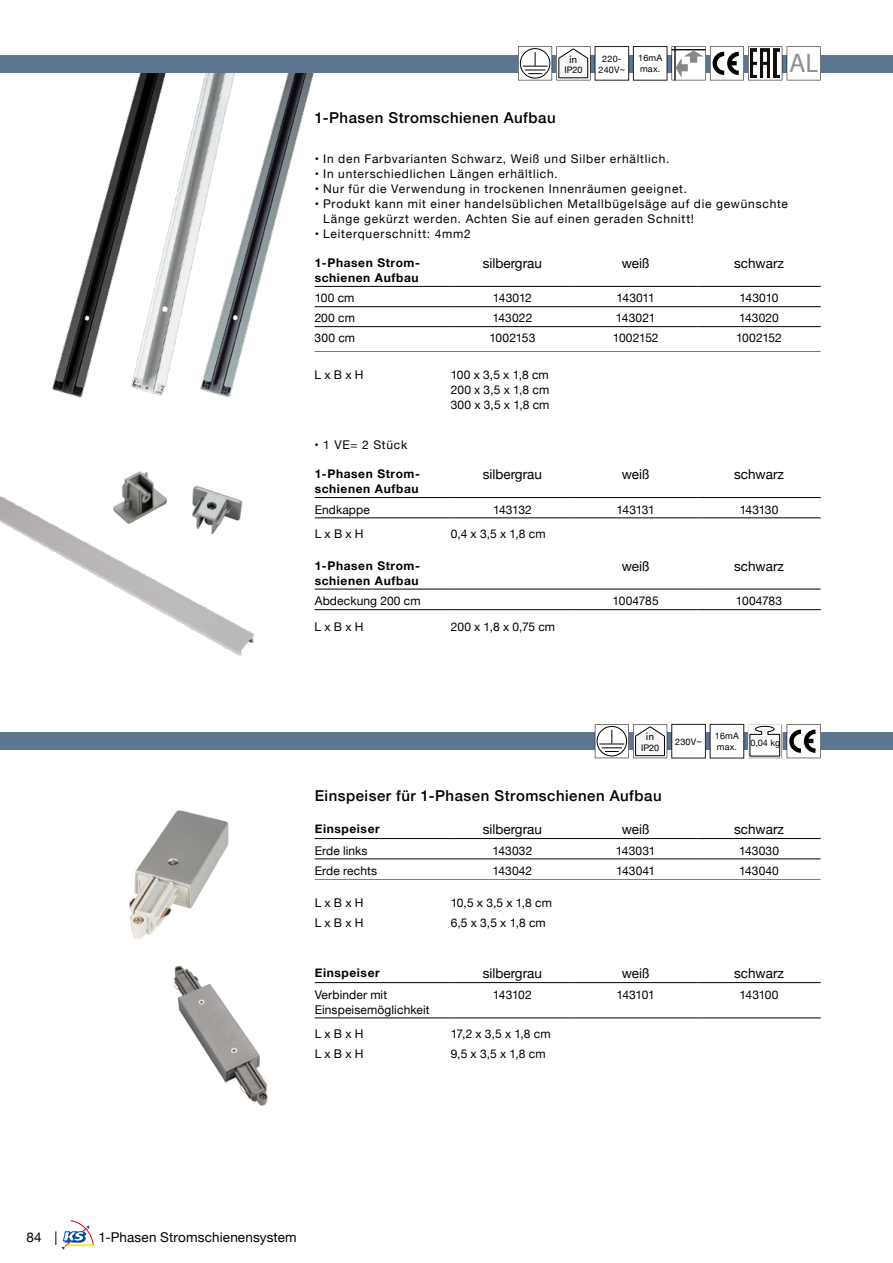
<style>
.page{position:relative;width:893px;height:1263px;background:#fff}
.page>*{position:absolute;margin:0;border:0;box-sizing:border-box;transform-origin:0 0}
.t1{font:27px "Myriad Pro";color:#8f8f8f}
.t2{font:500 15px "Helvetica Neue";letter-spacing:.035em;color:#000}
.t3{font:13.5px "Helvetica Neue";color:#000}
.t4{font:12px/15px "Helvetica Neue";letter-spacing:.06em;color:#000}
.t5{font:700 12px/15px "Helvetica Neue";letter-spacing:.05em;color:#000}
.t6{font:12px/15px "Helvetica Neue";letter-spacing:.01em;color:#000}
.t7{font:12px "Helvetica Neue";letter-spacing:-.015em;color:#000}
.t8{font:12px "Helvetica Neue";color:#000}
.t9{font:12px "Helvetica Neue";letter-spacing:.005em;color:#000}
.t10{font:12px "Helvetica Neue";letter-spacing:-.005em;color:#000}
.t11{font:12px "Futura T Boo";color:#000;scale:1.04 1}
.t12{font:9px/10.8px "Helvetica Neue";letter-spacing:.025em;color:#000}
</style>
<div class="page">
<svg style="left:61px;top:1220px;width:34px;height:30px"></svg>
<img style="left:50px;top:72px;width:78px;height:326px">
<img style="left:128px;top:72px;width:70px;height:324px">
<img style="left:198px;top:72px;width:117px;height:326px">
<hr style="left:315px;top:351px;width:506px;height:1px;background:#000">
<hr style="left:315px;top:286px;width:136px;height:1px;background:#000">
<hr style="left:451px;top:286px;width:123px;height:1px;background:#000">
<hr style="left:574px;top:286px;width:123px;height:1px;background:#000">
<hr style="left:697px;top:286px;width:124px;height:1px;background:#000">
<hr style="left:315px;top:306px;width:136px;height:1px;background:#000">
<hr style="left:451px;top:306px;width:123px;height:1px;background:#000">
<hr style="left:574px;top:306px;width:123px;height:1px;background:#000">
<hr style="left:697px;top:306px;width:124px;height:1px;background:#000">
<hr style="left:315px;top:326px;width:136px;height:1px;background:#000">
<hr style="left:451px;top:326px;width:123px;height:1px;background:#000">
<hr style="left:574px;top:326px;width:123px;height:1px;background:#000">
<hr style="left:697px;top:326px;width:124px;height:1px;background:#000">
<hr style="left:315px;top:497px;width:136px;height:1px;background:#000">
<hr style="left:451px;top:497px;width:123px;height:1px;background:#000">
<hr style="left:574px;top:497px;width:123px;height:1px;background:#000">
<hr style="left:697px;top:497px;width:124px;height:1px;background:#000">
<hr style="left:315px;top:518px;width:136px;height:1px;background:#000">
<hr style="left:451px;top:518px;width:123px;height:1px;background:#000">
<hr style="left:574px;top:518px;width:123px;height:1px;background:#000">
<hr style="left:697px;top:518px;width:124px;height:1px;background:#000">
<hr style="left:315px;top:589px;width:136px;height:1px;background:#000">
<hr style="left:451px;top:589px;width:123px;height:1px;background:#000">
<hr style="left:574px;top:589px;width:123px;height:1px;background:#000">
<hr style="left:697px;top:589px;width:124px;height:1px;background:#000">
<hr style="left:315px;top:609px;width:136px;height:1px;background:#000">
<hr style="left:451px;top:609px;width:123px;height:1px;background:#000">
<hr style="left:574px;top:609px;width:123px;height:1px;background:#000">
<hr style="left:697px;top:609px;width:124px;height:1px;background:#000">
<div style="left:0;top:55px;width:893px;height:17px;background:#5c7591"></div>
<svg style="left:518px;top:46px;width:72px;height:34px"></svg>
<div style="left:595px;top:47px;width:34px;height:33px;background:#fff"></div>
<div style="left:595px;top:46px;width:34px;height:34px;border:1px solid #231f20"></div>
<div style="left:633px;top:47px;width:34px;height:33px;background:#fff"></div>
<div style="left:633px;top:46px;width:34px;height:34px;border:1px solid #231f20"></div>
<svg style="left:672px;top:46px;width:149px;height:34px"></svg>
<hr style="left:315px;top:879px;width:506px;height:1px;background:#000">
<hr style="left:315px;top:838px;width:136px;height:1px;background:#000">
<hr style="left:451px;top:838px;width:123px;height:1px;background:#000">
<hr style="left:574px;top:838px;width:123px;height:1px;background:#000">
<hr style="left:697px;top:838px;width:124px;height:1px;background:#000">
<hr style="left:315px;top:859px;width:136px;height:1px;background:#000">
<hr style="left:451px;top:859px;width:123px;height:1px;background:#000">
<hr style="left:574px;top:859px;width:123px;height:1px;background:#000">
<hr style="left:697px;top:859px;width:124px;height:1px;background:#000">
<hr style="left:315px;top:982px;width:136px;height:1px;background:#000">
<hr style="left:451px;top:982px;width:123px;height:1px;background:#000">
<hr style="left:574px;top:982px;width:123px;height:1px;background:#000">
<hr style="left:697px;top:982px;width:124px;height:1px;background:#000">
<hr style="left:315px;top:1018px;width:136px;height:1px;background:#000">
<hr style="left:451px;top:1018px;width:123px;height:1px;background:#000">
<hr style="left:574px;top:1018px;width:123px;height:1px;background:#000">
<hr style="left:697px;top:1018px;width:124px;height:1px;background:#000">
<img style="left:121px;top:471px;width:83px;height:17px">
<img style="left:0;top:488px;width:255px;height:168px">
<img style="left:129px;top:810px;width:100px;height:129px">
<img style="left:173px;top:966px;width:95px;height:140px">
<div style="left:0;top:733px;width:893px;height:17px;background:#5c7591"></div>
<svg style="left:595px;top:724px;width:72px;height:34px"></svg>
<div style="left:672px;top:724px;width:33px;height:34px;background:#fff"></div>
<div style="left:672px;top:724px;width:34px;height:34px;border:1px solid #231f20"></div>
<div style="left:710px;top:724px;width:34px;height:34px;background:#fff"></div>
<svg style="left:748px;top:724px;width:73px;height:34px"></svg>
<p class="t11" style="left:569px;top:52px;width:10px">in</p>
<p class="t12" style="left:564px;top:65px;width:20px">IP20</p>
<p class="t12" style="left:598px;top:54px;width:28px;text-align:center">220-<br>240V~</p>
<p class="t12" style="left:638px;top:53px;width:26px">16mA max.</p>
<h1 class="t1" style="left:789px;top:46px;width:31px">AL</h1>
<p class="t2" style="left:315px;top:106px;width:242px">1-Phasen Stromschienen Aufbau</p>
<p class="t4" style="left:315px;top:152px;width:356px">• In den Farbvarianten Schwarz, Weiß und Silber erhältlich.</p>
<p class="t4" style="left:315px;top:167px;width:245px">• In unterschiedlichen Längen erhältlich.</p>
<p class="t4" style="left:315px;top:182px;width:374px">• Nur für die Verwendung in trockenen Innenräumen geeignet.</p>
<p class="t4" style="left:323px;top:197px;width:466px;text-indent:-9px">• Produkt kann mit einer handelsüblichen Metallbügelsäge auf die gewünschte<br>Länge gekürzt werden. Achten Sie auf einen geraden Schnitt!</p>
<p class="t4" style="left:315px;top:227px;width:158px">• Leiterquerschnitt: 4mm2</p>
<p class="t5" style="left:315px;top:256px;width:107px">1-Phasen Strom&shy;schienen Aufbau</p>
<p class="t3" style="left:483px;top:254px;width:61px">silbergrau</p>
<p class="t3" style="left:622px;top:254px;width:29px">weiß</p>
<p class="t3" style="left:734px;top:254px;width:51px">schwarz</p>
<p class="t4" style="left:315px;top:291px;width:41px">100 cm</p>
<p class="t4" style="left:493px;top:291px;width:40px">143012</p>
<p class="t4" style="left:616px;top:291px;width:40px">143011</p>
<p class="t4" style="left:739px;top:291px;width:40px">143010</p>
<p class="t4" style="left:315px;top:311px;width:42px">200 cm</p>
<p class="t4" style="left:492px;top:311px;width:41px">143022</p>
<p class="t4" style="left:616px;top:311px;width:41px">143021</p>
<p class="t4" style="left:739px;top:311px;width:41px">143020</p>
<p class="t4" style="left:315px;top:331px;width:42px">300 cm</p>
<p class="t10" style="left:489px;top:329px;width:48px">1002153</p>
<p class="t7" style="left:613px;top:329px;width:47px">1002152</p>
<p class="t7" style="left:736px;top:329px;width:47px">1002152</p>
<p class="t4" style="left:315px;top:368px;width:50px">LxBxH</p>
<p class="t4" style="left:451px;top:368px;width:100px;text-align:justify">100 x 3,5 x 1,8 cm 200 x 3,5 x 1,8 cm 300 x 3,5 x 1,8 cm</p>
<p class="t4" style="left:315px;top:438px;width:94px">• 1 VE= 2 Stück</p>
<p class="t5" style="left:315px;top:467px;width:107px">1-Phasen Strom&shy;schienen Aufbau</p>
<p class="t3" style="left:483px;top:465px;width:61px">silbergrau</p>
<p class="t3" style="left:622px;top:465px;width:29px">weiß</p>
<p class="t3" style="left:734px;top:465px;width:51px">schwarz</p>
<p class="t6" style="left:315px;top:502px;width:57px">Endkappe</p>
<p class="t4" style="left:493px;top:502px;width:40px">143132</p>
<p class="t4" style="left:617px;top:502px;width:40px">143131</p>
<p class="t4" style="left:740px;top:502px;width:40px">143130</p>
<p class="t4" style="left:315px;top:527px;width:50px">LxBxH</p>
<p class="t4" style="left:451px;top:527px;width:96px">0,4 x 3,5 x 1,8 cm</p>
<p class="t5" style="left:315px;top:558px;width:107px">1-Phasen Strom&shy;schienen Aufbau</p>
<p class="t3" style="left:622px;top:556px;width:29px">weiß</p>
<p class="t3" style="left:734px;top:556px;width:51px">schwarz</p>
<p class="t6" style="left:315px;top:594px;width:108px">Abdeckung 200 cm</p>
<p class="t8" style="left:613px;top:592px;width:48px">1004785</p>
<p class="t8" style="left:736px;top:592px;width:48px">1004783</p>
<p class="t4" style="left:315px;top:620px;width:50px">LxBxH</p>
<p class="t4" style="left:451px;top:620px;width:106px">200 x 1,8 x 0,75 cm</p>
<p class="t11" style="left:646px;top:730px;width:10px">in</p>
<p class="t12" style="left:641px;top:743px;width:20px">IP20</p>
<p class="t12" style="left:675px;top:737px;width:28px">230V~</p>
<p class="t12" style="left:715px;top:731px;width:26px">16mA max.</p>
<p class="t12" style="left:750px;top:738px;width:31px">0,04 kg</p>
<p class="t2" style="left:315px;top:784px;width:348px">Einspeiser für 1-Phasen Stromschienen Aufbau</p>
<p class="t5" style="left:315px;top:822px;width:67px">Einspeiser</p>
<p class="t3" style="left:483px;top:820px;width:61px">silbergrau</p>
<p class="t3" style="left:622px;top:820px;width:29px">weiß</p>
<p class="t3" style="left:734px;top:820px;width:51px">schwarz</p>
<p class="t9" style="left:315px;top:842px;width:54px">Erde links</p>
<p class="t4" style="left:492px;top:843px;width:41px">143032</p>
<p class="t4" style="left:616px;top:843px;width:41px">143031</p>
<p class="t4" style="left:739px;top:843px;width:42px">143030</p>
<p class="t6" style="left:315px;top:863px;width:64px">Erde rechts</p>
<p class="t4" style="left:492px;top:863px;width:41px">143042</p>
<p class="t4" style="left:616px;top:863px;width:41px">143041</p>
<p class="t4" style="left:739px;top:863px;width:41px">143040</p>
<p class="t4" style="left:315px;top:896px;width:50px">LxBxH</p>
<p class="t4" style="left:451px;top:896px;width:103px">10,5 x 3,5 x 1,8 cm</p>
<p class="t4" style="left:315px;top:916px;width:50px">LxBxH</p>
<p class="t4" style="left:451px;top:916px;width:97px">6,5 x 3,5 x 1,8 cm</p>
<p class="t5" style="left:315px;top:966px;width:67px">Einspeiser</p>
<p class="t3" style="left:483px;top:964px;width:61px">silbergrau</p>
<p class="t3" style="left:622px;top:964px;width:29px">weiß</p>
<p class="t3" style="left:734px;top:964px;width:51px">schwarz</p>
<p class="t6" style="left:315px;top:987px;width:117px">Verbinder mit<br>Einspeisemöglichkeit</p>
<p class="t4" style="left:493px;top:987px;width:40px">143102</p>
<p class="t4" style="left:616px;top:987px;width:40px">143101</p>
<p class="t4" style="left:739px;top:987px;width:40px">143100</p>
<p class="t4" style="left:315px;top:1027px;width:50px">LxBxH</p>
<p class="t4" style="left:451px;top:1027px;width:101px">17,2 x 3,5 x 1,8 cm</p>
<p class="t4" style="left:315px;top:1047px;width:50px">LxBxH</p>
<p class="t4" style="left:451px;top:1047px;width:96px">9,5 x 3,5 x 1,8 cm</p>
<p class="t3" style="left:26px;top:1227px;width:33px">84 |</p>
<p class="t3" style="left:98px;top:1228px;width:200px">1-Phasen Stromschienensystem</p>
</div>
